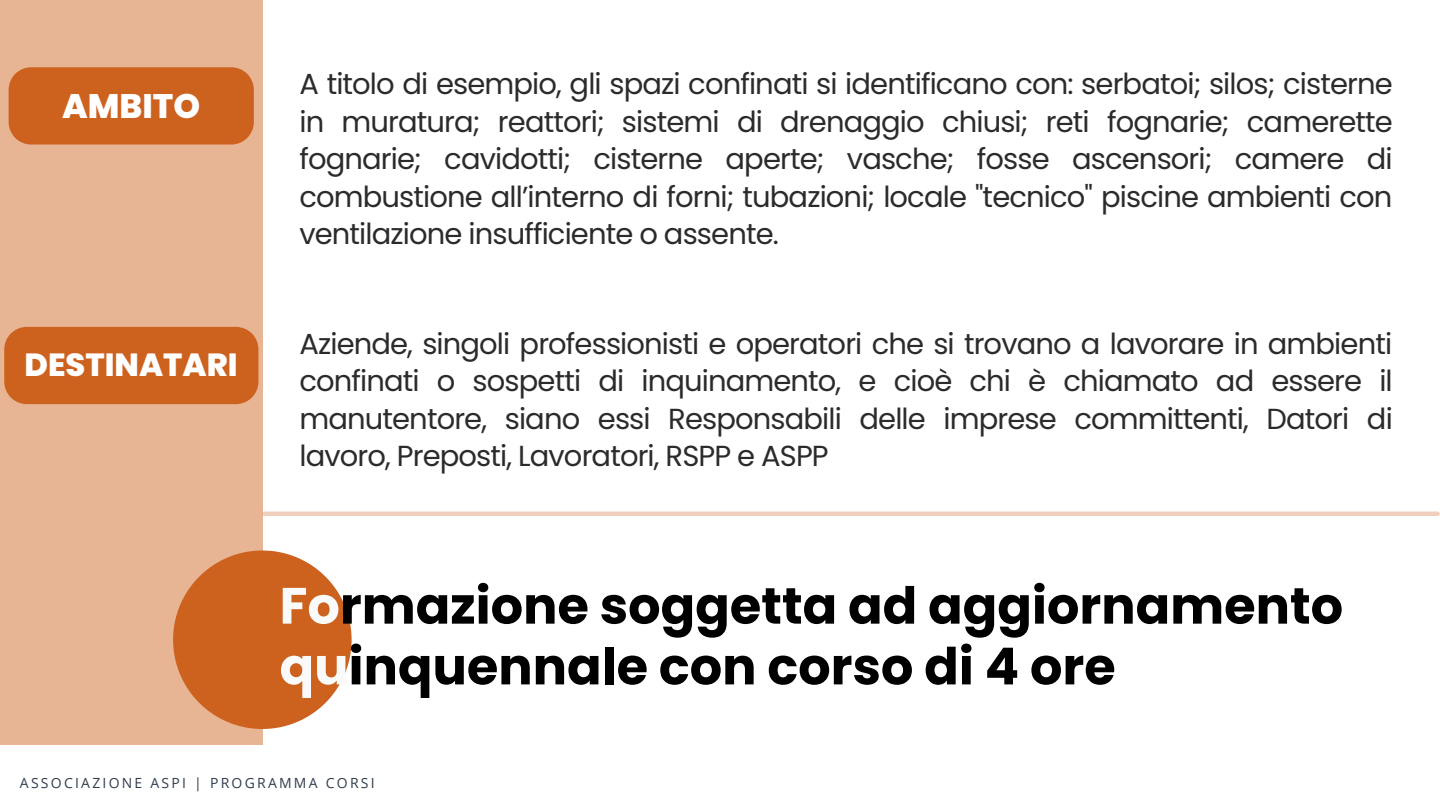
<style>
.page{position:relative;width:1440px;height:810px;background:#fff}
.page>*{position:absolute;margin:0;border:0;box-sizing:border-box;transform-origin:0 0}
.t1{font:700 51px/60.8px "Poppins";color:#000}
.t2{font:800 34px "Poppins";color:#fff}
.t3{font:800 32px "Poppins";color:#fff}
.t4{font:29px/37.5px "Poppins";letter-spacing:-.03em;color:#2b2b2b;text-align:justify}
.t5{font:14px "Open Sans";letter-spacing:.16em;color:#303d4d}
.s1{color:#fafafa}
</style>
<div class="page">
<svg style="left:262px;top:550px;width:90px;height:179px"></svg>
<svg style="left:0;top:0;width:262px;height:745px;background:#e4ad8a"></svg>
<div style="left:9px;top:67px;width:245px;height:78px;background:#cd621f"></div>
<hr style="left:265px;top:512px;width:1173px;height:4px;background:#f0d0bd">
<div style="left:4px;top:327px;width:254px;height:77px;background:#cd621f"></div>
<p class="t2" style="left:62px;top:82px;width:140px">AMBITO</p>
<p class="t3" style="left:25px;top:343px;width:215px">DESTINATARI</p>
<p class="t4" style="left:299px;top:65px;width:1095px">A titolo di esempio, gli spazi confinati si identificano con: serbatoi; silos; cisterne in muratura; reattori; sistemi di drenaggio chiusi; reti fognarie; camerette fognarie; cavidotti; cisterne aperte; vasche; fosse ascensori; camere di combustione all’interno di forni; tubazioni; locale "tecnico" piscine ambienti con ventilazione insufficiente o assente.</p>
<p class="t4" style="left:299px;top:325px;width:1095px">Aziende, singoli professionisti e operatori che si trovano a lavorare in ambienti confinati o sospetti di inquinamento, e cioè chi è chiamato ad essere il manutentore, siano essi Responsabili delle imprese committenti, Datori di lavoro, Preposti, Lavoratori, RSPP e ASPP</p>
<h1 class="t1" style="left:280px;top:575px;width:1065px"><span class="s1">Fo</span>rmazione soggetta ad aggiornamento <span class="s1">qu</span>inquennale con corso di 4 ore</h1>
<p class="t5" style="left:20px;top:773px;width:356px">ASSOCIAZIONE ASPI | PROGRAMMA CORSI</p>
</div>
